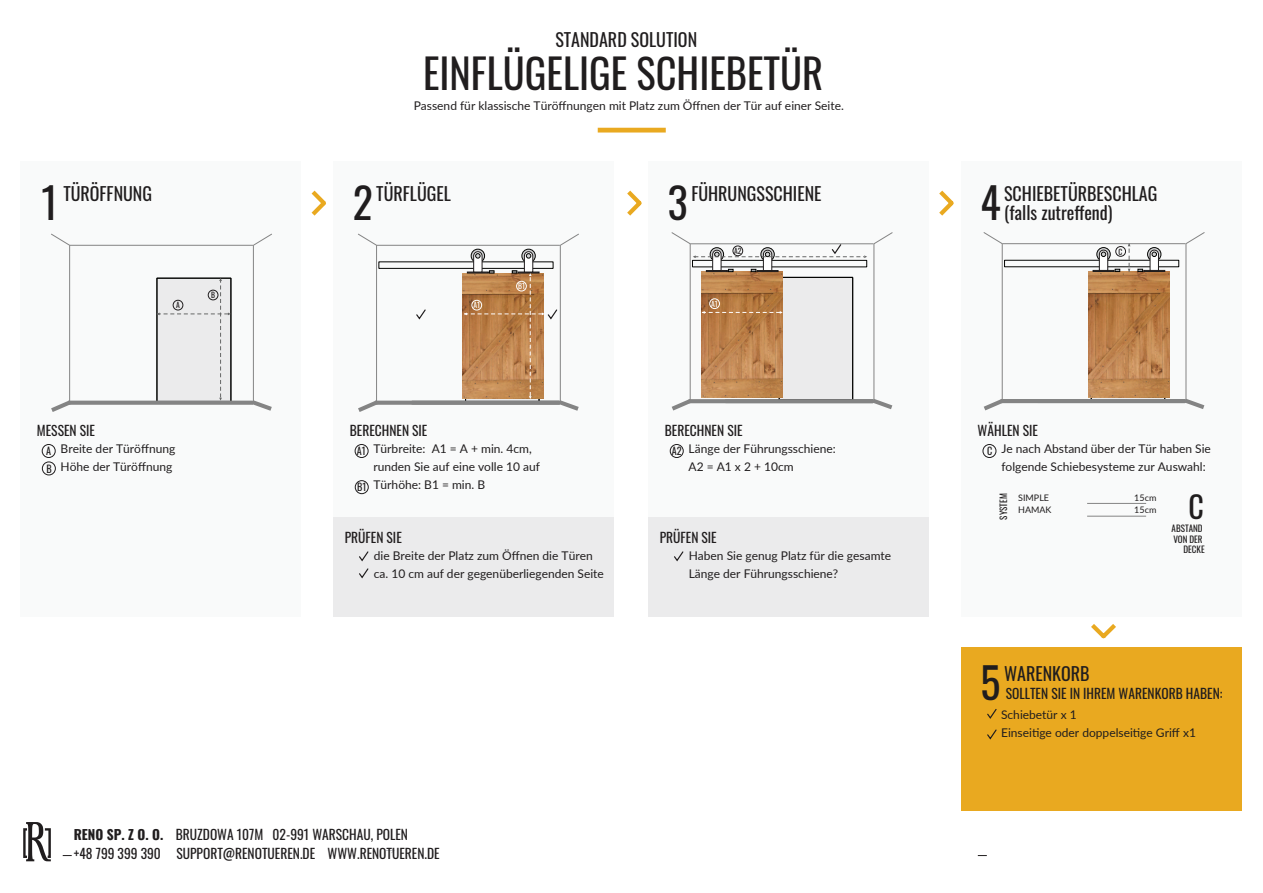
<style>
.page{position:relative;width:1263px;height:893px;background:#fff}
.page>*{position:absolute;margin:0;border:0;box-sizing:border-box;transform-origin:0 0}
.t1{font:42px "Oswald";color:#201d1e}
.t2{font:40.5px "Oswald";color:#201d1e}
.t3{font:30px "Oswald";color:#201d1e}
.t4{font:18px "Oswald";color:#201d1e}
.t5{font:13.5px/19.5px "Oswald";color:#201d1e}
.t6{font:12px/18px "Lato";color:#201d1e}
.t7{font:10.2px/17.4px "Oswald";color:#201d1e}
.t8{font:9px/10.5px "Oswald";color:#201d1e;text-align:right}
.t9{font:9px/12px "Lato";color:#201d1e}
.t10{font:7.65px "Oswald";color:#fff}
.t11{font:7.65px "Oswald";color:#201d1e}
.s1{font-weight:700}
</style>
<div class="page">
<div style="left:961px;top:162px;width:281px;height:455px;background:#f9fafa"></div>
<div style="left:983px;top:444px;width:13px;height:14px;border:1px solid #201d1e;border-radius:50%"></div>
<div style="left:598px;top:128px;width:68px;height:5px;background:#e9a920"></div>
<svg style="left:311px;top:190px;width:15px;height:26px"></svg>
<div style="left:21px;top:162px;width:280px;height:455px;background:#f9fafa"></div>
<svg style="left:157px;top:278px;width:74px;height:123px"></svg>
<div style="left:173px;top:300px;width:10px;height:10px;border:1px solid #201d1e;border-radius:50%"></div>
<div style="left:208px;top:290px;width:10px;height:10px;border:1px solid #201d1e;border-radius:50%"></div>
<svg style="left:68px;top:401px;width:185px;height:4px"></svg>
<hr style="left:70px;top:245px;width:183px;height:1px;background:#848484">
<svg style="left:51px;top:233px;width:19px;height:13px"></svg>
<hr style="left:69px;top:245px;width:1px;height:158px;background:#848484">
<svg style="left:51px;top:397px;width:25px;height:15px"></svg>
<svg style="left:253px;top:233px;width:19px;height:13px"></svg>
<hr style="left:253px;top:245px;width:1px;height:158px;background:#848484">
<svg style="left:247px;top:397px;width:25px;height:14px"></svg>
<div style="left:42px;top:444px;width:14px;height:14px;border:1px solid #201d1e;border-radius:50%"></div>
<div style="left:42px;top:462px;width:14px;height:13px;border:1px solid #201d1e;border-radius:50%"></div>
<div style="left:333px;top:162px;width:281px;height:455px;background:#f9fafa"></div>
<div style="left:333px;top:517px;width:281px;height:100px;background:#ebebec"></div>
<div style="left:355px;top:444px;width:13px;height:14px;border:1px solid #201d1e;border-radius:50%"></div>
<div style="left:355px;top:480px;width:14px;height:14px;border:1px solid #201d1e;border-radius:50%"></div>
<hr style="left:375px;top:401px;width:185px;height:4px;background:#9f9f9f">
<hr style="left:377px;top:245px;width:183px;height:1px;background:#848484">
<svg style="left:358px;top:233px;width:19px;height:13px"></svg>
<hr style="left:376px;top:245px;width:1px;height:158px;background:#848484">
<svg style="left:358px;top:400px;width:25px;height:12px"></svg>
<div style="left:379px;top:262px;width:174px;height:7px;border:1px solid #040503"></div>
<hr style="left:376px;top:401px;width:183px;height:3px;background:#848484">
<div style="left:411px;top:401px;width:149px;height:4px;border:2px solid #848484"></div>
<svg style="left:627px;top:190px;width:15px;height:26px"></svg>
<svg style="left:939px;top:190px;width:15px;height:26px"></svg>
<div style="left:649px;top:162px;width:280px;height:455px;background:#f9fafa"></div>
<div style="left:649px;top:517px;width:280px;height:100px;background:#ebebec"></div>
<div style="left:670px;top:444px;width:13px;height:14px;border:1px solid #201d1e;border-radius:50%"></div>
<svg style="left:674px;top:551px;width:10px;height:11px"></svg>
<div style="left:688px;top:399px;width:186px;height:4px;border:2px solid #848484"></div>
<hr style="left:690px;top:244px;width:183px;height:1px;background:#848484">
<hr style="left:690px;top:244px;width:1px;height:158px;background:#848484">
<svg style="left:672px;top:395px;width:24px;height:16px"></svg>
<svg style="left:873px;top:232px;width:20px;height:12px"></svg>
<hr style="left:874px;top:244px;width:1px;height:158px;background:#848484">
<svg style="left:868px;top:395px;width:25px;height:15px"></svg>
<div style="left:779px;top:277px;width:74px;height:123px;background:#ebebec"></div>
<div style="left:779px;top:277px;width:74px;height:123px;border:1px solid #040503"></div>
<img style="left:702px;top:272px;width:81px;height:125px">
<hr style="left:689px;top:400px;width:184px;height:2px;background:#848484">
<div style="left:725px;top:399px;width:148px;height:4px;border:2px solid #848484"></div>
<svg style="left:702px;top:311px;width:81px;height:3px"></svg>
<div style="left:709px;top:299px;width:11px;height:10px;border:1px solid #fff;border-radius:50%"></div>
<div style="left:1000px;top:399px;width:186px;height:4px;border:2px solid #848484"></div>
<hr style="left:1002px;top:243px;width:183px;height:1px;background:#848484">
<svg style="left:983px;top:232px;width:19px;height:12px"></svg>
<hr style="left:1002px;top:243px;width:1px;height:159px;background:#848484">
<svg style="left:984px;top:395px;width:24px;height:16px"></svg>
<svg style="left:1185px;top:232px;width:20px;height:12px"></svg>
<hr style="left:1186px;top:243px;width:1px;height:159px;background:#848484">
<svg style="left:1180px;top:395px;width:25px;height:14px"></svg>
<div style="left:1004px;top:260px;width:175px;height:7px;border:1px solid #040503"></div>
<img style="left:1088px;top:272px;width:81px;height:125px">
<svg style="left:1138px;top:269px;width:5px;height:3px"></svg>
<svg style="left:1115px;top:269px;width:5px;height:3px"></svg>
<div style="left:1143px;top:270px;width:22px;height:2px;border:1px solid #1f1c1d"></div>
<svg style="left:1147px;top:248px;width:14px;height:13px"></svg>
<div style="left:1147px;top:247px;width:14px;height:14px;border:1px solid #040503;border-radius:50%"></div>
<svg style="left:1150px;top:250px;width:9px;height:21px"></svg>
<div style="left:1093px;top:270px;width:21px;height:2px;border:1px solid #1f1c1d"></div>
<div style="left:1097px;top:247px;width:13px;height:14px;border:1px solid #040503;border-radius:50%"></div>
<svg style="left:1099px;top:250px;width:9px;height:21px"></svg>
<hr style="left:1001px;top:400px;width:184px;height:2px;background:#848484">
<div style="left:1037px;top:399px;width:148px;height:4px;border:2px solid #848484"></div>
<svg style="left:1128px;top:243px;width:2px;height:29px"></svg>
<div style="left:1115px;top:246px;width:11px;height:11px;border:1px solid #201d1e;border-radius:50%"></div>
<hr style="left:1087px;top:503px;width:59px;height:1px;background:#848484">
<hr style="left:1087px;top:516px;width:59px;height:1px;background:#848484">
<svg style="left:1091px;top:624px;width:25px;height:15px"></svg>
<svg style="left:671px;top:232px;width:196px;height:40px"></svg>
<svg style="left:464px;top:233px;width:115px;height:178px"></svg>
<svg style="left:416px;top:309px;width:10px;height:11px"></svg>
<svg style="left:359px;top:551px;width:10px;height:28px"></svg>
<svg style="left:386px;top:848px;width:9px;height:5px"></svg>
<svg style="left:23px;top:822px;width:28px;height:39px"></svg>
<div style="left:962px;top:647px;width:280px;height:164px;background:#e9a920"></div>
<svg style="left:987px;top:709px;width:10px;height:10px"></svg>
<svg style="left:987px;top:729px;width:10px;height:11px"></svg>
<h3 class="t4" style="left:555px;top:32px;width:143px">STANDARD SOLUTION</h3>
<h2 class="t2" style="left:423px;top:57px;width:402px">EINFLÜGELIGE SCHIEBETÜR</h2>
<p class="t6" style="left:414px;top:96px;width:432px">Passend für klassische Türöffnungen mit Platz zum Öffnen der Tür auf einer Seite.</p>
<h1 class="t1" style="left:41px;top:185px;width:18px">1</h1>
<h3 class="t4" style="left:63px;top:186px;width:90px">TÜRÖFFNUNG</h3>
<h3 class="t4" style="left:376px;top:186px;width:76px">TÜRFLÜGEL</h3>
<h1 class="t1" style="left:353px;top:185px;width:22px">2</h1>
<h3 class="t4" style="left:691px;top:186px;width:132px">FÜHRUNGSSCHIENE</h3>
<h1 class="t1" style="left:668px;top:185px;width:22px">3</h1>
<h3 class="t4" style="left:1004px;top:186px;width:155px">SCHIEBETÜRBESCHLAG</h3>
<h1 class="t1" style="left:980px;top:185px;width:22px">4</h1>
<h3 class="t4" style="left:1004px;top:197px;width:110px">(falls zutrefend)</h3>
<p class="t11" style="left:734px;top:248px;width:9px">A2</p>
<p class="t11" style="left:1118px;top:248px;width:5px">C</p>
<p class="t10" style="left:518px;top:283px;width:8px">B1</p>
<p class="t11" style="left:211px;top:292px;width:5px">B</p>
<p class="t11" style="left:176px;top:302px;width:5px">A</p>
<p class="t10" style="left:473px;top:302px;width:8px">A1</p>
<p class="t10" style="left:711px;top:300px;width:8px">A1</p>
<p class="t5" style="left:37px;top:421px;width:60px">MESSEN SIE</p>
<p class="t5" style="left:350px;top:421px;width:79px">BERECHNEN SIE</p>
<p class="t5" style="left:665px;top:421px;width:79px">BERECHNEN SIE</p>
<p class="t5" style="left:978px;top:421px;width:62px">WÄHLEN SIE</p>
<p class="t7" style="left:46px;top:443px;width:7px">A<br>B</p>
<p class="t6" style="left:61px;top:440px;width:116px">Breite der Türöffnung<br>Höhe der Türöffnung</p>
<p class="t7" style="left:357px;top:443px;width:11px">A1</p>
<p class="t7" style="left:357px;top:479px;width:11px">B1</p>
<p class="t6" style="left:373px;top:441px;width:168px">Türbreite: A1 = A + min. 4cm, runden Sie auf eine volle 10 auf<br>Türhöhe: B1 = min. B</p>
<p class="t6" style="left:689px;top:441px;width:149px">Länge der Führungsschiene:<br>A2 = A1 x 2 + 10cm</p>
<p class="t7" style="left:672px;top:443px;width:11px">A2</p>
<p class="t7" style="left:987px;top:443px;width:7px">C</p>
<p class="t6" style="left:1001px;top:441px;width:211px">Je nach Abstand über der Tür haben Sie folgende Schiebesysteme zur Auswahl:</p>
<p class="t8" style="left:999px;top:520px;width:28px;rotate:-90deg">SYSTEM</p>
<p class="t9" style="left:1134px;top:493px;width:24px">15cm<br>15cm</p>
<p class="t9" style="left:1018px;top:492px;width:35px">SIMPLE<br>HAMAK</p>
<h3 class="t3" style="left:1188px;top:495px;width:17px">C</h3>
<p class="t5" style="left:345px;top:528px;width:59px">PRÜFEN SIE</p>
<p class="t6" style="left:374px;top:546px;width:232px">die Breite der Platz zum Öffnen die Türen ca. 10 cm auf der gegenüberliegenden Seite</p>
<p class="t5" style="left:660px;top:528px;width:59px">PRÜFEN SIE</p>
<p class="t6" style="left:689px;top:547px;width:204px">Haben Sie genug Platz für die gesamte<br>Länge der Führungsschiene?</p>
<p class="t8" style="left:1171px;top:524px;width:35px">ABSTAND<br>VON DER<br>DECKE</p>
<h1 class="t1" style="left:980px;top:666px;width:21px">5</h1>
<h3 class="t4" style="left:1004px;top:667px;width:87px">WARENKORB</h3>
<p class="t5" style="left:1006px;top:684px;width:218px">SOLLTEN SIE IN IHREM WARENKORB HABEN:</p>
<p class="t6" style="left:1001px;top:707px;width:196px">Schiebetür x 1<br>Einseiige oder doppelseiige Griff x1</p>
<p class="t5" style="left:74px;top:826px;width:367px"><span class="s1">RENO SP. Z O. O.</span> BRUZDOWA 107M 02-991 WARSCHAU, POLEN<br>+48 799 399 390 SUPPORT@RENOTUEREN.DE WWW.RENOTUEREN.DE</p>
</div>
